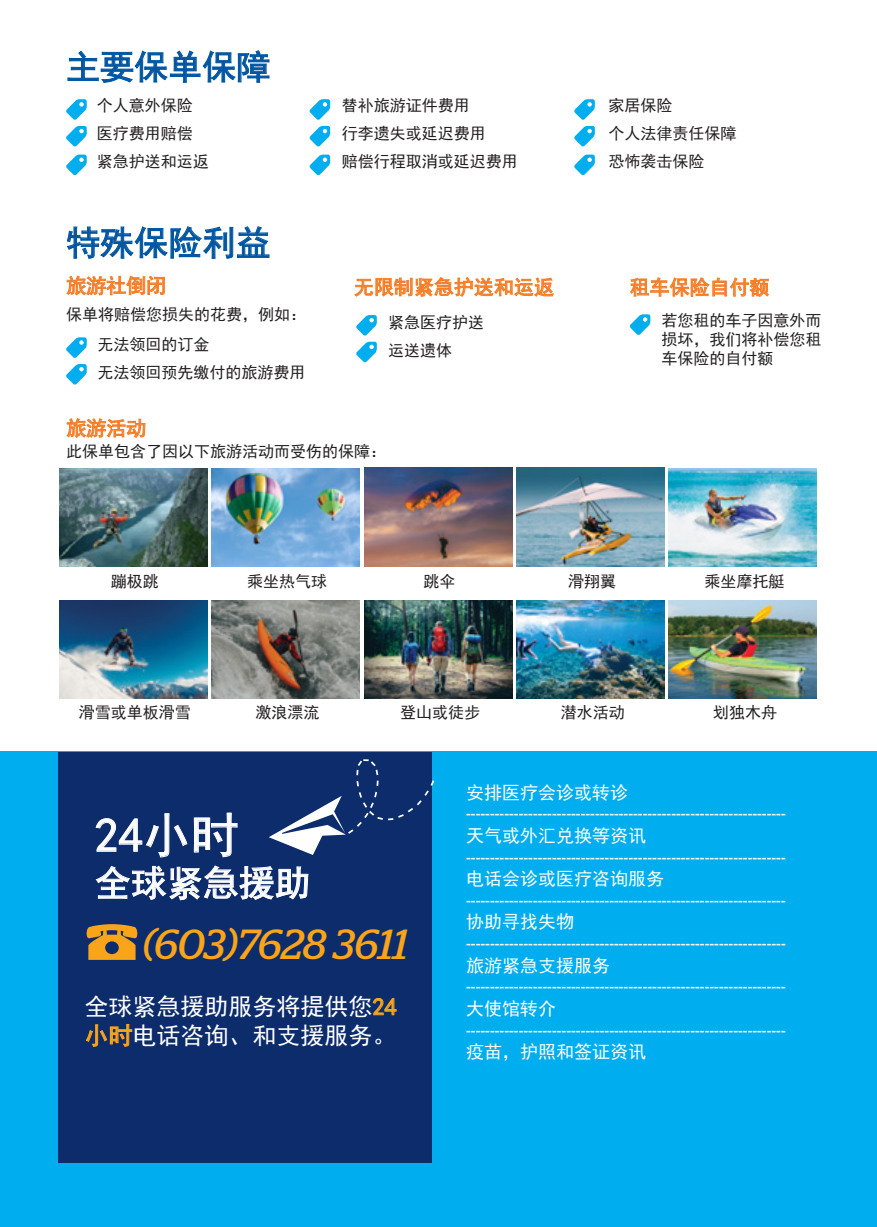
<style>
.page{position:relative;width:877px;height:1227px;background:#fff}
.page>*{position:absolute;margin:0;border:0;box-sizing:border-box;transform-origin:0 0}
.t1{font:48px "Sim Hei";color:#fff}
.t2{font:italic 42px "Stag";letter-spacing:-.005em;color:#faa41a}
.t3{font:36px "Sim Hei";color:#fff}
.t4{font:34px "Sim Hei";color:#0056a2}
.t5{font:24px/28.8px "Sim Hei";color:#fff}
.t6{font:20px "Sim Hei";color:#f57e29}
.t7{font:18px "Stag";color:#fff}
.t8{font:18px "Sim Hei";color:#fff}
.t9{font:16px/28px "Sim Hei";color:#231f20}
.s1{color:#faa61a}
</style>
<div class="page">
<img style="left:60px;top:468px;width:148px;height:98px">
<img style="left:60px;top:600px;width:148px;height:98px">
<img style="left:668px;top:600px;width:148px;height:98px">
<img style="left:211px;top:600px;width:148px;height:98px">
<img style="left:364px;top:468px;width:148px;height:98px">
<img style="left:516px;top:468px;width:148px;height:98px">
<svg style="left:66px;top:226px;width:204px;height:33px"></svg>
<svg style="left:67px;top:50px;width:203px;height:33px"></svg>
<svg style="left:66px;top:275px;width:99px;height:20px"></svg>
<svg style="left:66px;top:418px;width:79px;height:20px"></svg>
<svg style="left:354px;top:277px;width:201px;height:20px"></svg>
<div style="left:0;top:751px;width:877px;height:475px;background:#00aeef"></div>
<div style="left:59px;top:751px;width:373px;height:411px;background:#0d2c6c"></div>
<svg style="left:95px;top:812px;width:143px;height:45px"></svg>
<svg style="left:95px;top:865px;width:214px;height:35px"></svg>
<svg style="left:87px;top:924px;width:50px;height:35px"></svg>
<svg style="left:373px;top:998px;width:24px;height:16px"></svg>
<svg style="left:86px;top:1024px;width:46px;height:22px"></svg>
<svg style="left:269px;top:759px;width:165px;height:95px"></svg>
<svg style="left:630px;top:277px;width:139px;height:20px"></svg>
<img style="left:211px;top:468px;width:148px;height:98px">
<img style="left:668px;top:468px;width:148px;height:98px">
<img style="left:364px;top:600px;width:148px;height:98px">
<img style="left:516px;top:600px;width:148px;height:98px">
<svg style="left:309px;top:99px;width:21px;height:21px"></svg>
<svg style="left:309px;top:126px;width:21px;height:21px"></svg>
<svg style="left:309px;top:154px;width:21px;height:21px"></svg>
<svg style="left:574px;top:126px;width:21px;height:21px"></svg>
<svg style="left:574px;top:154px;width:21px;height:21px"></svg>
<svg style="left:66px;top:99px;width:21px;height:21px"></svg>
<svg style="left:66px;top:126px;width:21px;height:21px"></svg>
<svg style="left:66px;top:337px;width:21px;height:21px"></svg>
<svg style="left:66px;top:364px;width:21px;height:21px"></svg>
<svg style="left:630px;top:314px;width:20px;height:21px"></svg>
<svg style="left:356px;top:315px;width:21px;height:47px"></svg>
<svg style="left:66px;top:154px;width:21px;height:21px"></svg>
<svg style="left:574px;top:99px;width:21px;height:21px"></svg>
<h3 class="t4" style="left:66px;top:50px;width:206px">主要保单保障</h3>
<p class="t9" style="left:97px;top:92px;width:113px">个人意外保险医疗费用赔偿紧急护送和运返</p>
<p class="t9" style="left:342px;top:92px;width:177px">替补旅游证件费用<br>行李遗失或延迟费用<br>赔偿行程取消或延迟费用</p>
<p class="t9" style="left:609px;top:92px;width:129px">家居保险<br>个人法律责任保障恐怖袭击保险</p>
<h3 class="t4" style="left:66px;top:225px;width:206px">特殊保险利益</h3>
<p class="t6" style="left:66px;top:275px;width:102px">旅游社倒闭</p>
<p class="t9" style="left:66px;top:301px;width:241px">保单将赔偿您损失的花费，例如：</p>
<p class="t9" style="left:97px;top:330px;width:209px">无法领回的订金<br>无法领回预先缴付的旅游费用</p>
<p class="t6" style="left:66px;top:418px;width:82px">旅游活动</p>
<p class="t6" style="left:354px;top:277px;width:201px">无限制紧急护送和运返</p>
<p class="t9" style="left:388px;top:308px;width:97px">紧急医疗护送运送遗体</p>
<p class="t9" style="left:66px;top:437px;width:321px">此保单包含了因以下旅游活动而受伤的保障：</p>
<p class="t6" style="left:630px;top:277px;width:141px">租车保险自付额</p>
<p class="t9" style="left:662px;top:310px;width:161px;line-height:19.2px;text-align:justify">若您租的车子因意外而损坏，我们将补偿您租车保险的自付额</p>
<p class="t9" style="left:111px;top:566px;width:49px">蹦极跳</p>
<p class="t9" style="left:247px;top:566px;width:81px">乘坐热气球</p>
<p class="t9" style="left:424px;top:566px;width:33px">跳伞</p>
<p class="t9" style="left:704px;top:566px;width:81px">乘坐摩托艇</p>
<p class="t9" style="left:568px;top:566px;width:49px">滑翔翼</p>
<p class="t9" style="left:79px;top:698px;width:113px">滑雪或单板滑雪</p>
<p class="t9" style="left:400px;top:698px;width:81px">登山或徒步</p>
<p class="t9" style="left:713px;top:698px;width:65px">划独木舟</p>
<p class="t9" style="left:255px;top:698px;width:66px">激浪漂流</p>
<p class="t9" style="left:561px;top:698px;width:65px">潜水活动</p>
<h1 class="t1" style="left:95px;top:811px;width:145px">24小时</h1>
<h3 class="t3" style="left:95px;top:864px;width:217px">全球紧急援助</h3>
<h2 class="t2" style="left:143px;top:919px;width:267px">(603)7628 3611</h2>
<h3 class="t5" style="left:85px;top:992px;width:313px">全球紧急援助服务将提供您<span class="s1">24小时</span>电话咨询、和支援服务。</h3>
<p class="t8" style="left:466px;top:783px;width:164px">安排医疗会诊或转诊</p>
<p class="t7" style="left:466px;top:803px;width:321px">-------------------------------------------------------------------</p>
<p class="t8" style="left:466px;top:826px;width:182px">天气或外汇兑换等资讯</p>
<p class="t7" style="left:466px;top:846px;width:321px">-------------------------------------------------------------------</p>
<p class="t8" style="left:466px;top:869px;width:200px">电话会诊或医疗咨询服务</p>
<p class="t7" style="left:466px;top:889px;width:321px">-------------------------------------------------------------------</p>
<p class="t8" style="left:466px;top:912px;width:110px">协助寻找失物</p>
<p class="t7" style="left:466px;top:933px;width:321px">-------------------------------------------------------------------</p>
<p class="t8" style="left:466px;top:955px;width:146px">旅游紧急支援服务</p>
<p class="t7" style="left:466px;top:976px;width:321px">-------------------------------------------------------------------</p>
<p class="t8" style="left:466px;top:999px;width:92px">大使馆转介</p>
<p class="t7" style="left:466px;top:1019px;width:321px">-------------------------------------------------------------------</p>
<p class="t8" style="left:466px;top:1042px;width:182px">疫苗，护照和签证资讯</p>
</div>
